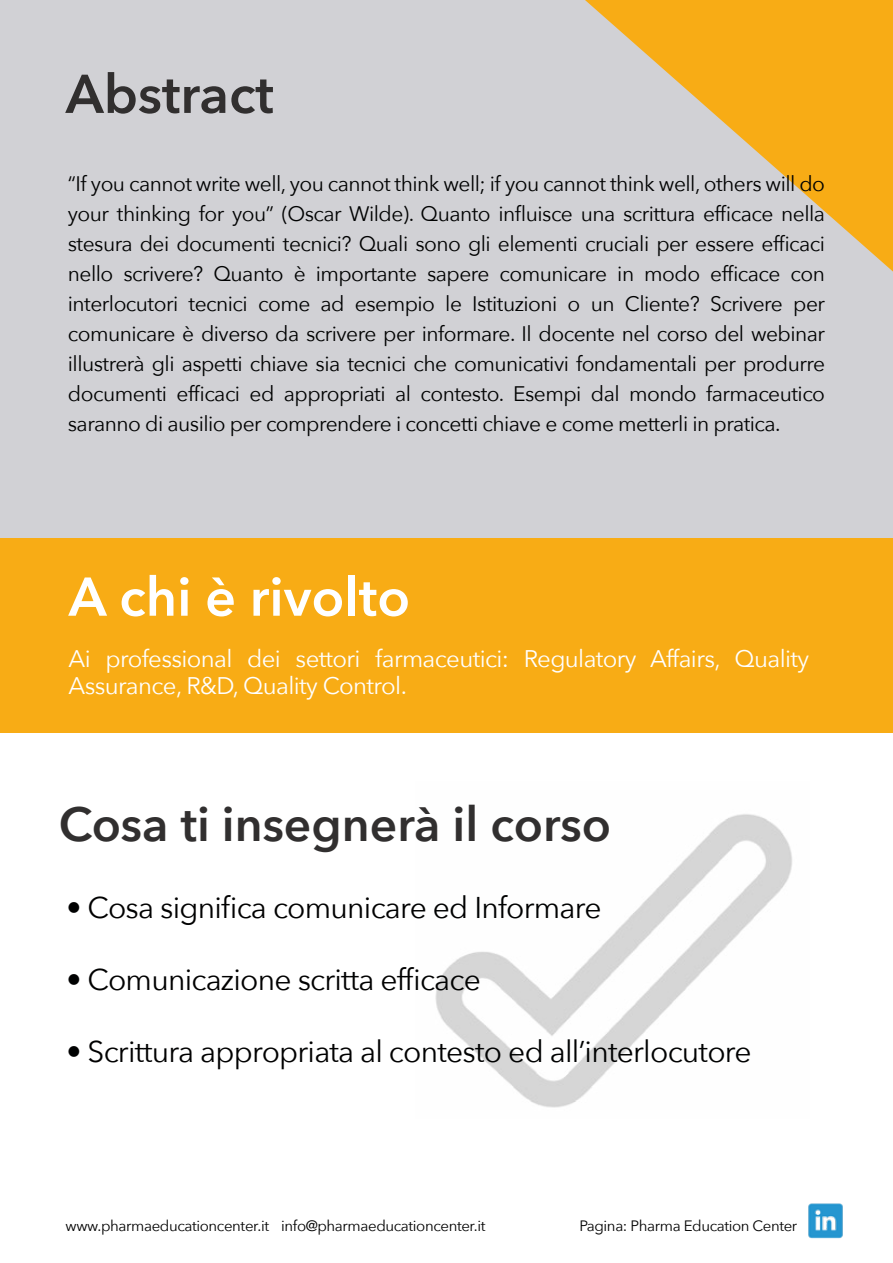
<style>
.page{position:relative;width:893px;height:1263px;background:#fff}
.page>*{position:absolute;margin:0;border:0;box-sizing:border-box;transform-origin:0 0}
.t1{font:600 54px "Avenir Next";color:#fff}
.t2{font:600 54px "Avenir Next";color:#312f2f}
.t3{font:600 48px "Avenir Next";color:#312f2f}
.t4{font:30px "Avenir Next";letter-spacing:-.025em;color:#000101}
.t5{font:24px/27px "Avenir Next";letter-spacing:-.025em;color:#fff}
.t6{font:21px/30px "Avenir Next";letter-spacing:-.025em;color:#000101;text-align:justify}
.t7{font:15px "Avenir Next";letter-spacing:-.025em;color:#000101}
</style>
<div class="page">
<img style="left:435px;top:814px;width:357px;height:294px">
<div style="left:0;top:0;width:893px;height:542px;background:#d1d1d5"></div>
<svg style="left:585px;top:0;width:308px;height:272px"></svg>
<div style="left:0;top:538px;width:893px;height:195px;background:#f8ac15"></div>
<img style="left:808px;top:1203px;width:35px;height:36px">
<h1 class="t2" style="left:66px;top:48px;width:210px">Abstract</h1>
<p class="t6" style="left:68px;top:168px;width:759px">“If you cannot write well, you cannot think well; if you cannot think well, others will do your thinking for you” (Oscar Wilde). Quanto influisce una scrittura efficace nella stesura dei documenti tecnici? Quali sono gli elementi cruciali per essere efficaci nello scrivere? Quanto è importante sapere comunicare in modo efficace con interlocutori tecnici come ad esempio le Istituzioni o un Cliente? Scrivere per comunicare è diverso da scrivere per informare. Il docente nel corso del webinar illustrerà gli aspetti chiave sia tecnici che comunicativi fondamentali per produrre documenti efficaci ed appropriati al contesto. Esempi dal mondo farmaceutico saranno di ausilio per comprendere i concetti chiave e come metterli in pratica.</p>
<h1 class="t1" style="left:69px;top:551px;width:343px">A chi è rivolto</h1>
<p class="t5" style="left:69px;top:644px;width:742px">Ai professional dei settori farmaceutici: Regulatory Affairs, Quality<br>Assurance, R&amp;D, Quality Control.</p>
<h2 class="t3" style="left:59px;top:783px;width:554px">Cosa ti insegnerà il corso</h2>
<h3 class="t4" style="left:67px;top:882px;width:536px">• Cosa significa comunicare ed Informare</h3>
<h3 class="t4" style="left:67px;top:954px;width:416px">• Comunicazione scritta efficace</h3>
<h3 class="t4" style="left:67px;top:1026px;width:687px">• Scrittura appropriata al contesto ed all’interlocutore</h3>
<p class="t7" style="left:66px;top:1213px;width:421px">www.pharmaeducationcenter.it info@pharmaeducationcenter.it</p>
<p class="t7" style="left:579px;top:1213px;width:219px">Pagina: Pharma Education Center</p>
</div>
